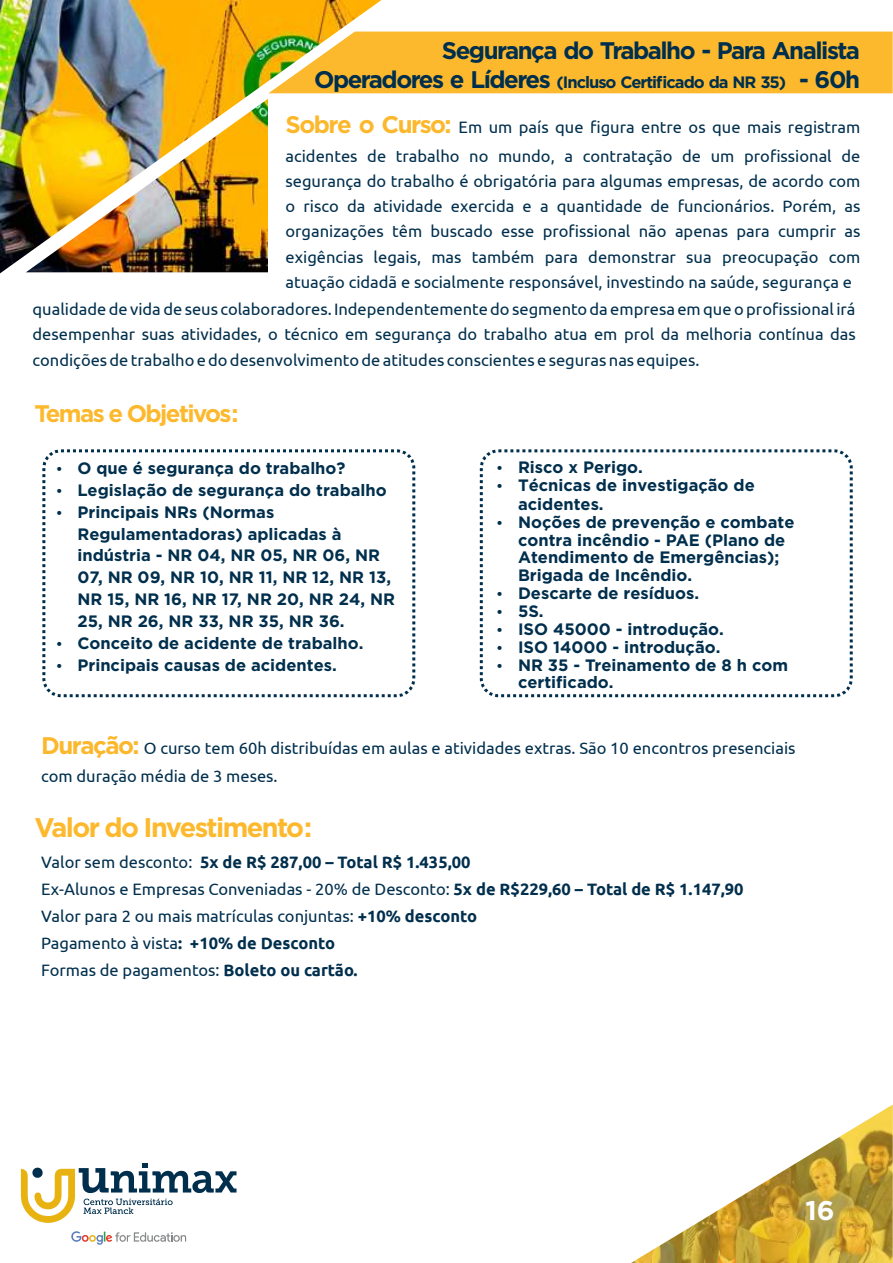
<style>
.page{position:relative;width:893px;height:1263px;background:#fff}
.page>*{position:absolute;margin:0;border:0;box-sizing:border-box;transform-origin:0 0}
.t1{font:700 27px "Gotham";letter-spacing:-.06em;color:#fdb92e}
.t2{font:700 27px "Gotham";color:#fefefe}
.t3{font:700 24px "Gotham";letter-spacing:-.06em;color:#002f4d}
.t4{font:700 24px "Gotham";letter-spacing:-.065em;color:#fdb92e}
.t5{font:16.5px/27px "Ubuntu";color:#002f4d}
.t6{font:700 16.5px/18px "Gotham";color:#002f4d}
.t7{font:700 16.5px "Gotham";letter-spacing:-.06em;color:#002f4d}
.s1{font-size:24px}
.s2{font-family:"Gotham";font-weight:700;font-size:24px;color:#fcb82d}
.s3{font-weight:700}
</style>
<div class="page">
<svg style="left:71px;top:1231px;width:115px;height:14px"></svg>
<svg style="left:21px;top:1163px;width:215px;height:60px"></svg>
<img style="left:631px;top:1105px;width:262px;height:158px">
<div style="left:42px;top:449px;width:373px;height:248px;border:3px dashed #002f4d;border-radius:17px"></div>
<div style="left:480px;top:449px;width:373px;height:248px;border:3px dashed #002f4d;border-radius:17px"></div>
<img style="left:0;top:0;width:381px;height:274px">
<img style="left:26px;top:99px;width:242px;height:173px">
<svg style="left:268px;top:32px;width:625px;height:61px;background:#f8b932"></svg>
<h2 class="t3" style="left:442px;top:36px;width:420px">Segurança do Trabalho - Para Analista</h2>
<p class="t7" style="left:314px;top:72px;width:547px"><span class="s1">Operadores e Líderes</span> (Incluso Certificado da NR 35) <span class="s1">- 60h</span></p>
<p class="t5" style="left:285px;top:112px;width:576px;line-height:28.5px"><span class="s2">Sobre o Curso:</span> Em um país que figura entre os que mais registram acidentes de trabalho no mundo, a contratação de um profissional de</p>
<p class="t5" style="left:285px;top:168px;width:576px;line-height:25.2px;text-align:justify">segurança do trabalho é obrigatória para algumas empresas, de acordo com o risco da atividade exercida e a quantidade de funcionários. Porém, as organizações têm buscado esse profissional não apenas para cumprir as exigências legais, mas também para demonstrar sua preocupação com atuação cidadã e socialmente responsável, investindo na saúde, segurança e</p>
<p class="t5" style="left:33px;top:295px;width:825px;line-height:25.5px;text-align:justify">qualidade de vida de seus colaboradores.Independentementedo segmentoda empresa em que o profissional irá desempenhar suas atividades, o técnico em segurança do trabalho atua em prol da melhoria contínua das condições de trabalho e do desenvolvimento de atitudes conscientes e seguras nas equipes.</p>
<h2 class="t4" style="left:35px;top:399px;width:206px">Temas e Objetivos:</h2>
<p class="t6" style="left:77px;top:457px;width:319px;line-height:21.9px">O que é segurança do trabalho?<br>Legislação de segurança do trabalho<br>Principais NRs (Normas<br>Regulamentadoras) aplicadas à indústria - NR 04, NR 05, NR 06, NR<br>07, NR 09, NR 10, NR 11, NR 12, NR 13,<br>NR 15, NR 16, NR 17, NR 20, NR 24, NR<br>25, NR 26, NR 33, NR 35, NR 36.<br>Conceito de acidente de trabalho.<br>Principais causas de acidentes.</p>
<p class="t6" style="left:518px;top:458px;width:278px">Risco x Perigo.<br>Técnicas de investigação de acidentes.<br>Noções de prevenção e combate contra incêndio - PAE (Plano de<br>Atendimento de Emergências);<br>Brigada de Incêndio.<br>Descarte de resíduos.<br>5S.<br>ISO 45000 - introdução.<br>ISO 14000 - introdução.<br>NR 35 - Treinamento de 8 h com certificado.</p>
<p class="t5" style="left:41px;top:733px;width:756px;line-height:29px"><span class="s2">Duração:</span> O curso tem 60h distribuídas em aulas e atividades extras. São 10 encontros presenciais com duração média de 3 meses.</p>
<h1 class="t1" style="left:35px;top:812px;width:279px">Valor do Investimento:</h1>
<p class="t5" style="left:41px;top:848px;width:704px">Valor sem desconto: <span class="s3">5x de R$ 287,00 – Total R$ 1.435,00<br></span>Ex-Alunos e Empresas Conveniadas - 20% de Desconto: <span class="s3">5x de R$229,60 – Total de R$ 1.147,90<br></span>Valor para 2 ou mais matrículas conjuntas: <span class="s3">+10% desconto<br></span>Pagamento à vista<span class="s3">: +10% de Desconto<br></span>Formas de pagamentos: <span class="s3">Boleto ou cartão.</span></p>
<h1 class="t2" style="left:805px;top:1194px;width:31px">16</h1>
</div>
